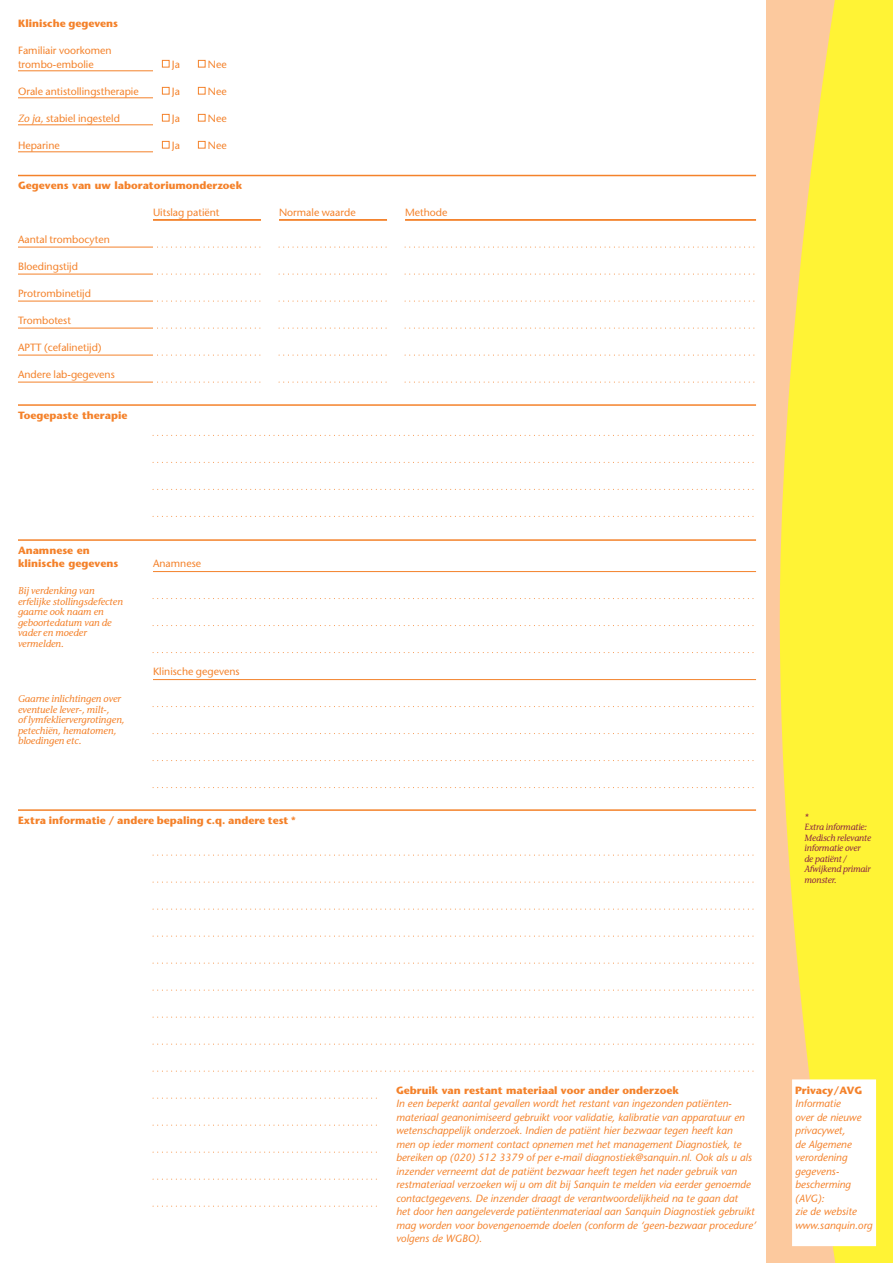
<style>
.page{position:relative;width:893px;height:1263px;background:#fff}
.page>*{position:absolute;margin:0;border:0;box-sizing:border-box;transform-origin:0 0}
.Kop_2{font:italic 10.5px/13.5px "Stone Sans";color:#f4822b}
.Pl_tekst_3kol{font:10.5px "Stone Sans";color:#f4822b}
.Kop_1{font:700 10.5px "Stone Sans";color:#f4822b}
.Pl_tekst_2kol{font:10.5px "Stone Sans";color:#f4822b}
.Pl_tekst_2kol-2{font:700 10.5px "Stone Sans";color:#f4822b}
.Kop_2-2{font:700 10.5px "Stone Sans";color:#f4822b}
.Instr__afname{font:italic 9.75px "Stone Informal";color:#f4822b}
.Normaal{font:italic 9px/10.5px "Stone Informal";letter-spacing:-.01em;color:#8b2642}
.s1{font-family:"Stone Informal";font-style:italic}
</style>
<div class="page">
<div style="left:766px;top:0;width:127px;height:1263px;background:#fcc99e"></div>
<svg style="left:780px;top:0;width:113px;height:1263px;fill:#fff335"></svg>
<hr style="left:18px;top:404px;width:738px;height:2px;background:#f4822b">
<hr style="left:18px;top:809px;width:738px;height:2px;background:#f4822b">
<svg style="left:153px;top:435px;width:601px;height:1px"></svg>
<svg style="left:153px;top:462px;width:601px;height:1px"></svg>
<svg style="left:153px;top:489px;width:601px;height:1px"></svg>
<svg style="left:153px;top:516px;width:601px;height:1px"></svg>
<svg style="left:153px;top:598px;width:601px;height:1px"></svg>
<svg style="left:153px;top:625px;width:601px;height:1px"></svg>
<svg style="left:153px;top:652px;width:601px;height:1px"></svg>
<svg style="left:161px;top:247px;width:100px;height:1px"></svg>
<svg style="left:161px;top:274px;width:100px;height:1px"></svg>
<svg style="left:161px;top:301px;width:100px;height:1px"></svg>
<svg style="left:161px;top:328px;width:100px;height:1px"></svg>
<svg style="left:161px;top:355px;width:100px;height:1px"></svg>
<svg style="left:161px;top:382px;width:100px;height:1px"></svg>
<svg style="left:279px;top:247px;width:108px;height:1px"></svg>
<svg style="left:279px;top:274px;width:108px;height:1px"></svg>
<svg style="left:279px;top:301px;width:108px;height:1px"></svg>
<svg style="left:279px;top:328px;width:108px;height:1px"></svg>
<svg style="left:279px;top:355px;width:108px;height:1px"></svg>
<svg style="left:279px;top:382px;width:108px;height:1px"></svg>
<svg style="left:405px;top:247px;width:350px;height:1px"></svg>
<svg style="left:405px;top:274px;width:350px;height:1px"></svg>
<svg style="left:405px;top:301px;width:350px;height:1px"></svg>
<svg style="left:405px;top:328px;width:350px;height:1px"></svg>
<svg style="left:405px;top:355px;width:350px;height:1px"></svg>
<svg style="left:405px;top:382px;width:350px;height:1px"></svg>
<hr style="left:18px;top:301px;width:135px;height:1px;background:#f4822b">
<hr style="left:18px;top:328px;width:135px;height:1px;background:#f4822b">
<hr style="left:18px;top:355px;width:135px;height:1px;background:#f4822b">
<hr style="left:18px;top:382px;width:135px;height:1px;background:#f4822b">
<hr style="left:18px;top:274px;width:135px;height:1px;background:#f4822b">
<hr style="left:18px;top:247px;width:135px;height:1px;background:#f4822b">
<hr style="left:153px;top:571px;width:603px;height:1px;background:#f4822b">
<hr style="left:153px;top:679px;width:603px;height:1px;background:#f4822b">
<hr style="left:153px;top:219px;width:108px;height:2px;background:#f4822b">
<hr style="left:279px;top:219px;width:108px;height:2px;background:#f4822b">
<hr style="left:405px;top:219px;width:351px;height:2px;background:#f4822b">
<hr style="left:18px;top:175px;width:738px;height:1px;background:#f4822b">
<hr style="left:18px;top:539px;width:738px;height:2px;background:#f4822b">
<div style="left:162px;top:60px;width:8px;height:8px;background:#fff;border:1px solid #f4822b"></div>
<div style="left:198px;top:60px;width:8px;height:8px;background:#fff;border:1px solid #f4822b"></div>
<div style="left:162px;top:87px;width:8px;height:7px;background:#fff;border:1px solid #f4822b"></div>
<div style="left:198px;top:87px;width:8px;height:7px;background:#fff;border:1px solid #f4822b"></div>
<div style="left:162px;top:114px;width:8px;height:8px;background:#fff;border:1px solid #f4822b"></div>
<div style="left:198px;top:114px;width:8px;height:8px;background:#fff;border:1px solid #f4822b"></div>
<div style="left:162px;top:141px;width:8px;height:7px;background:#fff;border:1px solid #f4822b"></div>
<div style="left:198px;top:141px;width:8px;height:7px;background:#fff;border:1px solid #f4822b"></div>
<hr style="left:18px;top:71px;width:135px;height:1px;background:#f4822b">
<hr style="left:18px;top:98px;width:135px;height:1px;background:#f4822b">
<hr style="left:18px;top:125px;width:135px;height:1px;background:#f4822b">
<hr style="left:18px;top:152px;width:135px;height:1px;background:#f4822b">
<svg style="left:153px;top:706px;width:601px;height:1px"></svg>
<svg style="left:153px;top:733px;width:601px;height:1px"></svg>
<svg style="left:153px;top:760px;width:601px;height:1px"></svg>
<svg style="left:153px;top:787px;width:601px;height:1px"></svg>
<svg style="left:153px;top:855px;width:601px;height:1px"></svg>
<svg style="left:153px;top:882px;width:601px;height:1px"></svg>
<svg style="left:153px;top:909px;width:601px;height:1px"></svg>
<svg style="left:153px;top:936px;width:601px;height:1px"></svg>
<svg style="left:153px;top:963px;width:601px;height:1px"></svg>
<svg style="left:153px;top:990px;width:601px;height:1px"></svg>
<svg style="left:153px;top:1017px;width:601px;height:1px"></svg>
<svg style="left:153px;top:1044px;width:601px;height:1px"></svg>
<svg style="left:153px;top:1071px;width:601px;height:1px"></svg>
<svg style="left:153px;top:1098px;width:224px;height:1px"></svg>
<svg style="left:153px;top:1125px;width:224px;height:1px"></svg>
<svg style="left:153px;top:1152px;width:224px;height:1px"></svg>
<svg style="left:153px;top:1179px;width:224px;height:1px"></svg>
<svg style="left:153px;top:1206px;width:224px;height:1px"></svg>
<div style="left:794px;top:1081px;width:80px;height:163px;background:#fff"></div>
<div style="left:792px;top:1079px;width:84px;height:167px;border:3px solid #fff"></div>
<p class="Kop_2-2" style="left:18px;top:17px;width:102px">Klinische gegevens</p>
<p class="Pl_tekst_2kol" style="left:18px;top:44px;width:95px">Familiair voorkomen</p>
<p class="Pl_tekst_2kol" style="left:18px;top:58px;width:77px">trombo-embolie</p>
<p class="Pl_tekst_2kol" style="left:172px;top:58px;width:10px">Ja</p>
<p class="Pl_tekst_2kol" style="left:208px;top:58px;width:20px">Nee</p>
<p class="Pl_tekst_3kol" style="left:18px;top:85px;width:122px">Orale antistollingstherapie</p>
<p class="Pl_tekst_3kol" style="left:172px;top:85px;width:10px">Ja</p>
<p class="Pl_tekst_3kol" style="left:208px;top:85px;width:20px">Nee</p>
<p class="Pl_tekst_3kol" style="left:18px;top:112px;width:104px"><span class="s1">Zo ja,</span> stabiel ingesteld</p>
<p class="Pl_tekst_3kol" style="left:172px;top:112px;width:10px">Ja</p>
<p class="Pl_tekst_3kol" style="left:208px;top:112px;width:20px">Nee</p>
<p class="Pl_tekst_3kol" style="left:18px;top:139px;width:43px">Heparine</p>
<p class="Pl_tekst_3kol" style="left:172px;top:139px;width:10px">Ja</p>
<p class="Pl_tekst_3kol" style="left:208px;top:139px;width:20px">Nee</p>
<p class="Kop_1" style="left:18px;top:179px;width:226px">Gegevens van uw laboratoriumonderzoek</p>
<p class="Pl_tekst_3kol" style="left:153px;top:206px;width:68px">Uitslag patiënt</p>
<p class="Pl_tekst_3kol" style="left:279px;top:206px;width:78px">Normale waarde</p>
<p class="Pl_tekst_3kol" style="left:405px;top:206px;width:44px">Methode</p>
<p class="Pl_tekst_2kol" style="left:18px;top:233px;width:93px">Aantal trombocyten</p>
<p class="Pl_tekst_2kol" style="left:18px;top:260px;width:61px">Bloedingstijd</p>
<p class="Pl_tekst_2kol" style="left:18px;top:287px;width:75px">Protrombinetijd</p>
<p class="Pl_tekst_3kol" style="left:18px;top:314px;width:55px">Trombotest</p>
<p class="Pl_tekst_3kol" style="left:18px;top:341px;width:85px">APTT (cefalinetijd)</p>
<p class="Pl_tekst_3kol" style="left:18px;top:368px;width:98px">Andere lab-gegevens</p>
<p class="Kop_1" style="left:18px;top:409px;width:111px">Toegepaste therapie</p>
<p class="Kop_1" style="left:18px;top:544px;width:73px">Anamnese en</p>
<p class="Kop_1" style="left:18px;top:557px;width:102px">klinische gegevens</p>
<p class="Pl_tekst_3kol" style="left:153px;top:557px;width:50px">Anamnese</p>
<p class="Instr__afname" style="left:18px;top:585px;width:78px">Bij verdenking van</p>
<p class="Instr__afname" style="left:18px;top:595px;width:106px">erfelijke stollingsdefecten</p>
<p class="Instr__afname" style="left:18px;top:606px;width:87px">gaarne ook naam en</p>
<p class="Instr__afname" style="left:18px;top:616px;width:95px">geboortedatum van de</p>
<p class="Instr__afname" style="left:18px;top:627px;width:70px">vader en moeder</p>
<p class="Instr__afname" style="left:18px;top:637px;width:47px">vermelden.</p>
<p class="Instr__afname" style="left:18px;top:693px;width:104px">Gaarne inlichtingen over</p>
<p class="Instr__afname" style="left:18px;top:703px;width:93px">eventuele lever-, milt-,</p>
<p class="Instr__afname" style="left:18px;top:714px;width:108px">of lymfekliervergrotingen,</p>
<p class="Instr__afname" style="left:18px;top:724px;width:100px">petechiën, hematomen,</p>
<p class="Instr__afname" style="left:18px;top:735px;width:65px">bloedingen etc.</p>
<p class="Pl_tekst_3kol" style="left:153px;top:665px;width:88px">Klinische gegevens</p>
<p class="Kop_1" style="left:18px;top:814px;width:279px">Extra informatie / andere bepaling c.q. andere test *</p>
<p class="Normaal" style="left:804px;top:811px;width:6px">*</p>
<p class="Normaal" style="left:804px;top:822px;width:64px">Extra informatie:</p>
<p class="Normaal" style="left:804px;top:832px;width:68px">Medisch relevante</p>
<p class="Normaal" style="left:804px;top:843px;width:58px">informatie over</p>
<p class="Normaal" style="left:804px;top:853px;width:43px">de patiënt /</p>
<p class="Normaal" style="left:804px;top:864px;width:68px">Afwijkend primair monster.</p>
<p class="Pl_tekst_2kol-2" style="left:396px;top:1084px;width:284px">Gebruik van restant materiaal voor ander onderzoek</p>
<p class="Kop_2" style="left:396px;top:1097px;width:361px">In een beperkt aantal gevallen wordt het restant van ingezonden patiënten&shy;materiaal geanonimiseerd gebruikt voor validatie, kalibratie van apparatuur en wetenschappelijk onderzoek. Indien de patiënt hier bezwaar tegen heeft kan<br>men op ieder moment contact opnemen met het management Diagnostiek, te bereiken op (020) 512 3379 of per e-mail diagnostiek@sanquin.nl. Ook als u als inzender verneemt dat de patiënt bezwaar heeft tegen het nader gebruik van restmateriaal verzoeken wij u om dit bij Sanquin te melden via eerder genoemde contactgegevens. De inzender draagt de verantwoordelijkheid na te gaan dat<br>het door hen aangeleverde patiëntenmateriaal aan Sanquin Diagnostiek gebruikt mag worden voor bovengenoemde doelen (conform de ‘geen-bezwaar procedure’ volgens de WGBO).</p>
<p class="Pl_tekst_2kol-2" style="left:795px;top:1084px;width:69px">Privacy/AVG</p>
<p class="Kop_2" style="left:795px;top:1097px;width:68px">Informatie over de nieuwe privacywet,<br>de Algemene verordening gegevens&shy;bescherming (AVG):</p>
<p class="Kop_2" style="left:795px;top:1205px;width:63px">zie de website</p>
<p class="Kop_2" style="left:795px;top:1218px;width:79px">www.sanquin.org</p>
</div>
